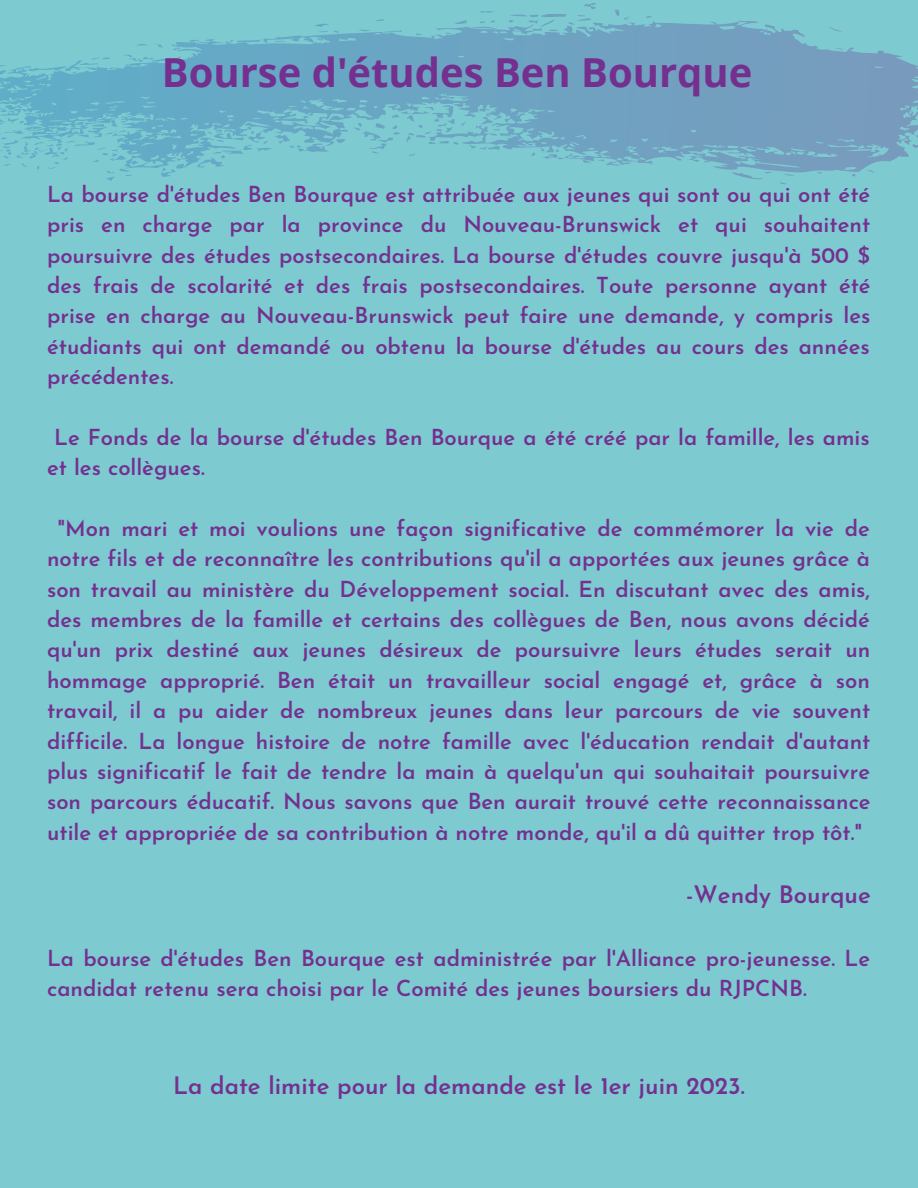
<style>
.page{position:relative;width:918px;height:1188px;background:#7ecad1}
.page>*{position:absolute;margin:0;border:0;box-sizing:border-box;transform-origin:0 0}
.t1{font:700 40.05px "Open Sans";color:#74308f}
.t2{font:600 24px "Josefin Sans";color:#74308f}
.t3{font:600 22.05px/30.3px "Josefin Sans";color:#74308f}
</style>
<div class="page">
<svg style="left:0;top:3px;width:918px;height:182px"></svg>
<h1 class="t1" style="left:162px;top:45px;width:592px">Bourse d'études Ben Bourque</h1>
<p class="t3" style="left:47px;top:181px;width:825px;text-align:justify">La bourse d'études Ben Bourque est attribuée aux jeunes qui sont ou qui ont été pris en charge par la province du Nouveau-Brunswick et qui souhaitent poursuivre des études postsecondaires. La bourse d'études couvre jusqu'à 500 $ des frais de scolarité et des frais postsecondaires. Toute personne ayant été prise en charge au Nouveau-Brunswick peut faire une demande, y compris les étudiants qui ont demandé ou obtenu la bourse d'études au cours des années précédentes.</p>
<p class="t3" style="left:47px;top:424px;width:824px;text-indent:7px">Le Fonds de la bourse d'études Ben Bourque a été créé par la famille, les amis et les collègues.</p>
<p class="t3" style="left:47px;top:515px;width:825px;text-align:center">"Mon mari et moi voulions une façon significative de commémorer la vie de notre fils et de reconnaître les contributions qu'il a apportées aux jeunes grâce à son travail au ministère du Développement social. En discutant avec des amis, des membres de la famille et certains des collègues de Ben, nous avons décidé qu'un prix destiné aux jeunes désireux de poursuivre leurs études serait un hommage approprié. Ben était un travailleur social engagé et, grâce à son travail, il a pu aider de nombreux jeunes dans leur parcours de vie souvent difficile. La longue histoire de notre famille avec l'éducation rendait d'autant plus significatif le fait de tendre la main à quelqu'un qui souhaitait poursuivre son parcours éducatif. Nous savons que Ben aurait trouvé cette reconnaissance utile et appropriée de sa contribution à notre monde, qu'il a dû quitter trop tôt."</p>
<p class="t2" style="left:686px;top:885px;width:186px">-Wendy Bourque</p>
<p class="t3" style="left:47px;top:945px;width:825px">La bourse d'études Ben Bourque est administrée par l'Alliance pro-jeunesse. Le candidat retenu sera choisi par le Comité des jeunes boursiers du RJPCNB.</p>
<p class="t2" style="left:173px;top:1076px;width:573px">La date limite pour la demande est le 1er juin 2023.</p>
</div>
